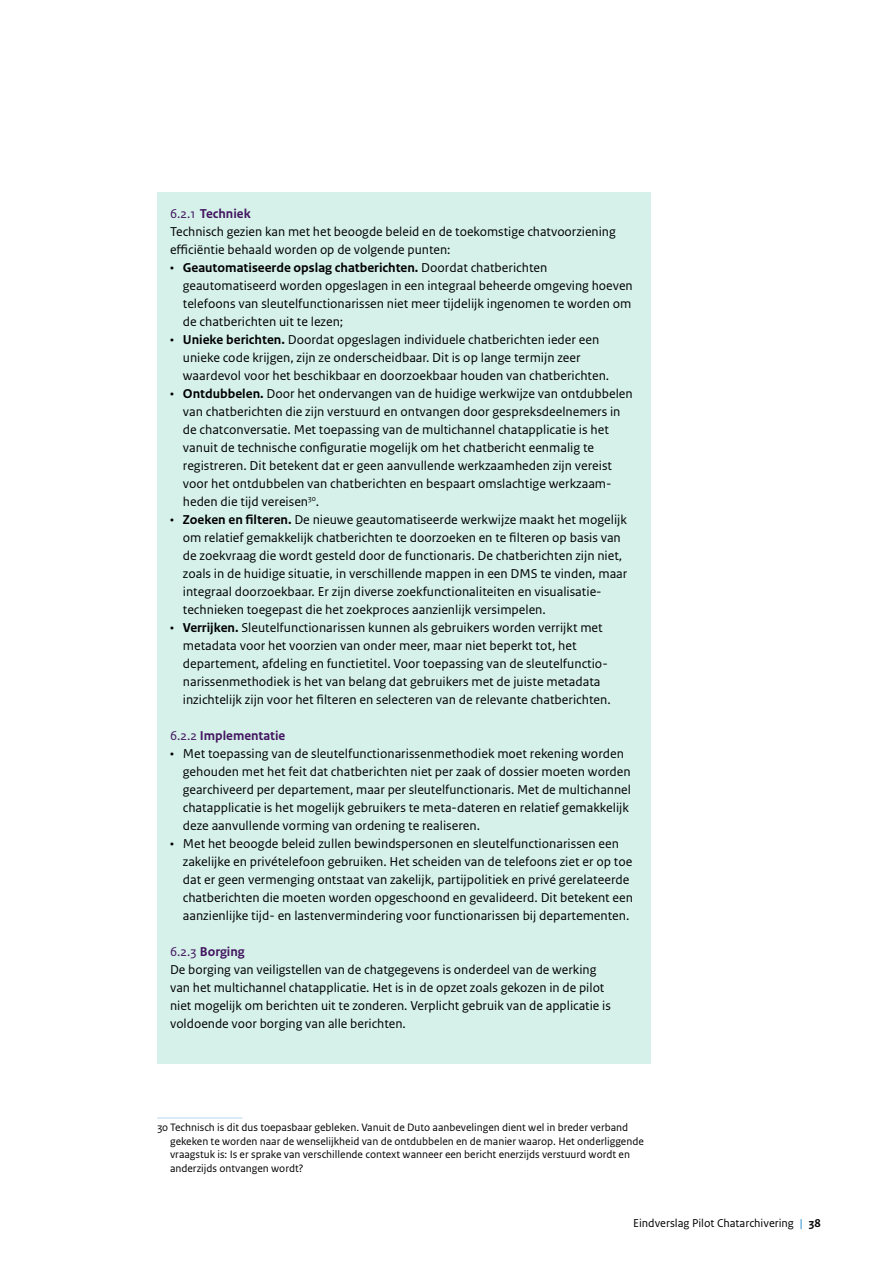
<style>
.page{position:relative;width:893px;height:1263px;background:#fff}
.page>*{position:absolute;margin:0;border:0;box-sizing:border-box;transform-origin:0 0}
.P_Kader_Plat_Mintgroen{font:13.5px/18px "Rijksoverheid Sans Text";color:#000}
.H3_Alineakop_genummerd{font:700 13.5px "Rijksoverheid Sans Text";color:#42145f}
.t1{font:12px "Rijksoverheid Sans Text";color:#000}
.P_Voetnoot{font:11.25px/13.5px "Rijksoverheid Sans Text";color:#000}
.s1{font-weight:400}
.s2{font-weight:700}
.s3{color:#007bc7}
</style>
<div class="page">
<div style="left:157px;top:192px;width:494px;height:43px;background:#d5f1e9"></div>
<div style="left:157px;top:210px;width:494px;height:61px;background:#d5f1e9"></div>
<div style="left:157px;top:246px;width:494px;height:97px;background:#d5f1e9"></div>
<div style="left:157px;top:318px;width:494px;height:79px;background:#d5f1e9"></div>
<div style="left:157px;top:372px;width:494px;height:151px;background:#d5f1e9"></div>
<div style="left:157px;top:498px;width:494px;height:133px;background:#d5f1e9"></div>
<div style="left:157px;top:606px;width:494px;height:115px;background:#d5f1e9"></div>
<div style="left:157px;top:714px;width:494px;height:43px;background:#d5f1e9"></div>
<div style="left:157px;top:732px;width:494px;height:115px;background:#d5f1e9"></div>
<div style="left:157px;top:822px;width:494px;height:115px;background:#d5f1e9"></div>
<div style="left:157px;top:930px;width:494px;height:43px;background:#d5f1e9"></div>
<div style="left:157px;top:948px;width:494px;height:97px;background:#d5f1e9"></div>
<div style="left:157px;top:1020px;width:494px;height:43px;background:#d5f1e9"></div>
<hr style="left:157px;top:1117px;width:85px;height:1px;background:#b2d7ee">
<h3 class="H3_Alineakop_genummerd" style="left:170px;top:206px;width:82px"><span class="s1">6.2.1</span> Techniek</h3>
<p class="P_Kader_Plat_Mintgroen" style="left:170px;top:223px;width:447px">Technisch gezien kan met het beoogde beleid en de toekomstige chatvoorziening efficiëntie behaald worden op de volgende punten:</p>
<p class="P_Kader_Plat_Mintgroen" style="left:183px;top:259px;width:451px;text-indent:-13px">• <span class="s2">Geautomatiseerde opslag chatberichten.</span> Doordat chatberichten geautomatiseerd worden opgeslagen in een integraal beheerde omgeving hoeven telefoons van sleutelfunctionarissen niet meer tijdelijk ingenomen te worden om de chatberichten uit te lezen;</p>
<p class="P_Kader_Plat_Mintgroen" style="left:183px;top:331px;width:428px;text-indent:-13px">• <span class="s2">Unieke berichten.</span> Doordat opgeslagen individuele chatberichten ieder een unieke code krijgen, zijn ze onderscheidbaar. Dit is op lange termijn zeer waardevol voor het beschikbaar en doorzoekbaar houden van chatberichten.</p>
<p class="P_Kader_Plat_Mintgroen" style="left:183px;top:385px;width:451px;text-indent:-13px">• <span class="s2">Ontdubbelen.</span> Door het ondervangen van de huidige werkwijze van ontdubbelen van chatberichten die zijn verstuurd en ontvangen door gespreksdeelnemers in de chatconversatie. Met toepassing van de multichannel chatapplicatie is het vanuit de technische configuratie mogelijk om het chatbericht eenmalig te registreren. Dit betekent dat er geen aanvullende werkzaamheden zijn vereist voor het ontdubbelen van chatberichten en bespaart omslachtige werkzaam&shy;heden die tijd vereisen<sup>30</sup>.</p>
<p class="P_Kader_Plat_Mintgroen" style="left:183px;top:511px;width:446px;text-indent:-13px">• <span class="s2">Zoeken en filteren.</span> De nieuwe geautomatiseerde werkwijze maakt het mogelijk om relatief gemakkelijk chatberichten te doorzoeken en te filteren op basis van de zoekvraag die wordt gesteld door de functionaris. De chatberichten zijn niet, zoals in de huidige situatie, in verschillende mappen in een DMS te vinden, maar integraal doorzoekbaar. Er zijn diverse zoekfunctionaliteiten en visualisatie&shy;technieken toegepast die het zoekproces aanzienlijk versimpelen.</p>
<p class="P_Kader_Plat_Mintgroen" style="left:183px;top:619px;width:429px;text-indent:-13px">• <span class="s2">Verrijken.</span> Sleutelfunctionarissen kunnen als gebruikers worden verrijkt met metadata voor het voorzien van onder meer, maar niet beperkt tot, het departement, afdeling en functietitel. Voor toepassing van de sleutelfunctio&shy;narissenmethodiek is het van belang dat gebruikers met de juiste metadata inzichtelijk zijn voor het filteren en selecteren van de relevante chatberichten.</p>
<h3 class="H3_Alineakop_genummerd" style="left:170px;top:728px;width:117px"><span class="s1">6.2.2</span> Implementatie</h3>
<p class="P_Kader_Plat_Mintgroen" style="left:183px;top:745px;width:450px;text-indent:-13px">• Met toepassing van de sleutelfunctionarissenmethodiek moet rekening worden gehouden met het feit dat chatberichten niet per zaak of dossier moeten worden gearchiveerd per departement, maar per sleutelfunctionaris. Met de multichannel chatapplicatie is het mogelijk gebruikers te meta-dateren en relatief gemakkelijk deze aanvullende vorming van ordening te realiseren.</p>
<p class="P_Kader_Plat_Mintgroen" style="left:183px;top:835px;width:452px;text-indent:-13px">• Met het beoogde beleid zullen bewindspersonen en sleutelfunctionarissen een zakelijke en privételefoon gebruiken. Het scheiden van de telefoons ziet er op toe dat er geen vermenging ontstaat van zakelijk, partijpolitiek en privé gerelateerde chatberichten die moeten worden opgeschoond en gevalideerd. Dit betekent een aanzienlijke tijd- en lastenvermindering voor functionarissen bij departementen.</p>
<h3 class="H3_Alineakop_genummerd" style="left:170px;top:944px;width:76px"><span class="s1">6.2.3</span> Borging</h3>
<p class="P_Kader_Plat_Mintgroen" style="left:170px;top:961px;width:442px">De borging van veiligstellen van de chatgegevens is onderdeel van de werking van het multichannel chatapplicatie. Het is in de opzet zoals gekozen in de pilot niet mogelijk om berichten uit te zonderen. Verplicht gebruik van de applicatie is voldoende voor borging van alle berichten.</p>
<p class="P_Voetnoot" style="left:170px;top:1121px;width:475px;text-indent:-13px">30 Technisch is dit dus toepasbaar gebleken. Vanuit de Duto aanbevelingen dient wel in breder verband gekeken te worden naar de wenselijkheid van de ontdubbelen en de manier waarop. Het onderliggende vraagstuk is: Is er sprake van verschillende context wanneer een bericht enerzijds verstuurd wordt en anderzijds ontvangen wordt?</p>
<p class="t1" style="left:633px;top:1217px;width:189px">Eindverslag Pilot Chatarchivering <span class="s3">|</span> <span class="s2">38</span></p>
</div>
